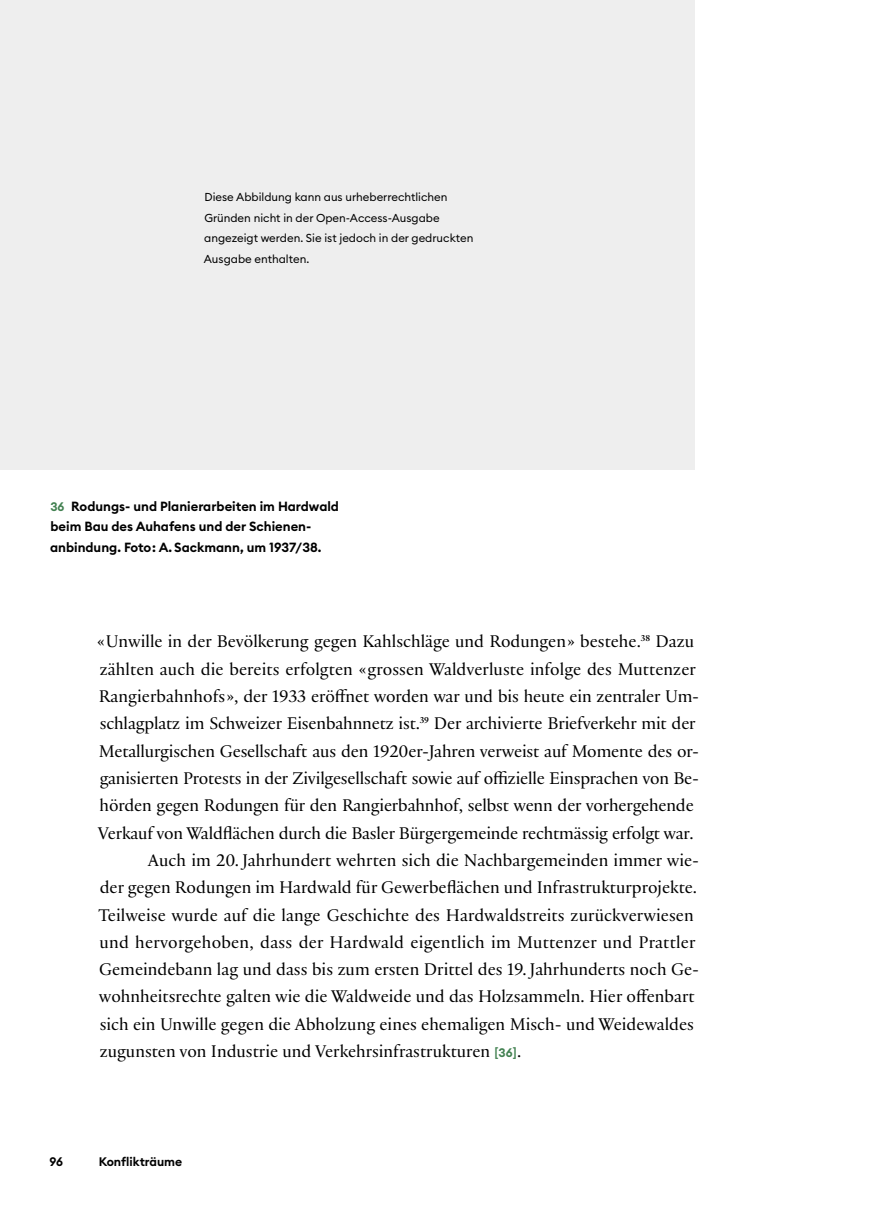
<style>
.page{position:relative;width:893px;height:1216px;background:#fff}
.page>*{position:absolute;margin:0;border:0;box-sizing:border-box;transform-origin:0 0}
.GT_mit_Einzug{font:18.2px/27.3px "Practice";color:#000}
.Abb_Legende_fett{font:600 13.12px/20.5px "Euclid Circular B";color:#000}
.Fusszeile_links{font:600 12.25px "Euclid Circular B";color:#000}
.Beschriftung_6-5Pt{font:11.38px/20.5px "Euclid Circular B";color:#000}
.s1{font-size:12.25px;color:#428151}
.s2{font-family:"Euclid Circular B";font-weight:600;font-size:12.25px;color:#428151}
</style>
<div class="page">
<div style="left:0;top:0;width:694px;height:470px;background:#eee"></div>
<p class="Beschriftung_6-5Pt" style="left:204px;top:187px;width:271px">Diese Abbildung kann aus urheberrechtlichen Gründen nicht in der Open-Access-Ausgabe angezeigt werden. Sie ist jedoch in der gedruckten Ausgabe enthalten.</p>
<p class="Abb_Legende_fett" style="left:50px;top:496px;width:290px"><span class="s1">36</span> Rodungs- und Planierarbeiten im Hardwald beim Bau des Auhafens und der Schienen&shy;anbindung. Foto: A. Sackmann, um 1937/38.</p>
<p class="GT_mit_Einzug" style="left:97px;top:627px;width:604px">«Unwille in der Bevölkerung gegen Kahlschläge und Rodungen» bestehe.<sup>38</sup> Dazu zählten auch die bereits erfolgten «grossen Waldverluste infolge des Muttenzer Rangierbahnhofs», der 1933 eröffnet worden war und bis heute ein zentraler Um&shy;schlagplatz im Schweizer Eisenbahnnetz ist.<sup>39</sup> Der archivierte Briefverkehr mit der Metallurgischen Gesellschaft aus den 1920er-Jahren verweist auf Momente des or&shy;ganisierten Protests in der Zivilgesellschaft sowie auf offizielle Einsprachen von Be&shy;hörden gegen Rodungen für den Rangierbahnhof, selbst wenn der vorhergehende Verkauf von Waldflächen durch die Basler Bürgergemeinde rechtmässig erfolgt war.</p>
<p class="GT_mit_Einzug" style="left:98px;top:845px;width:602px;text-indent:50px">Auch im 20. Jahrhundert wehrten sich die Nachbargemeinden immer wie&shy;der gegen Rodungen im Hardwald für Gewerbeflächen und Infrastrukturprojekte.<br>Teilweise wurde auf die lange Geschichte des Hardwaldstreits zurückverwiesen und hervorgehoben, dass der Hardwald eigentlich im Muttenzer und Prattler Gemeindebann lag und dass bis zum ersten Drittel des 19. Jahrhunderts noch Ge&shy;wohnheitsrechte galten wie die Waldweide und das Holzsammeln. Hier offenbart sich ein Unwille gegen die Abholzung eines ehemaligen Misch- und Weidewaldes zugunsten von Industrie und Verkehrsinfrastrukturen <span class="s2">[36]</span>.</p>
<p class="Fusszeile_links" style="left:50px;top:1153px;width:15px">96</p>
<p class="Fusszeile_links" style="left:99px;top:1153px;width:85px">Konflikträume</p>
</div>
